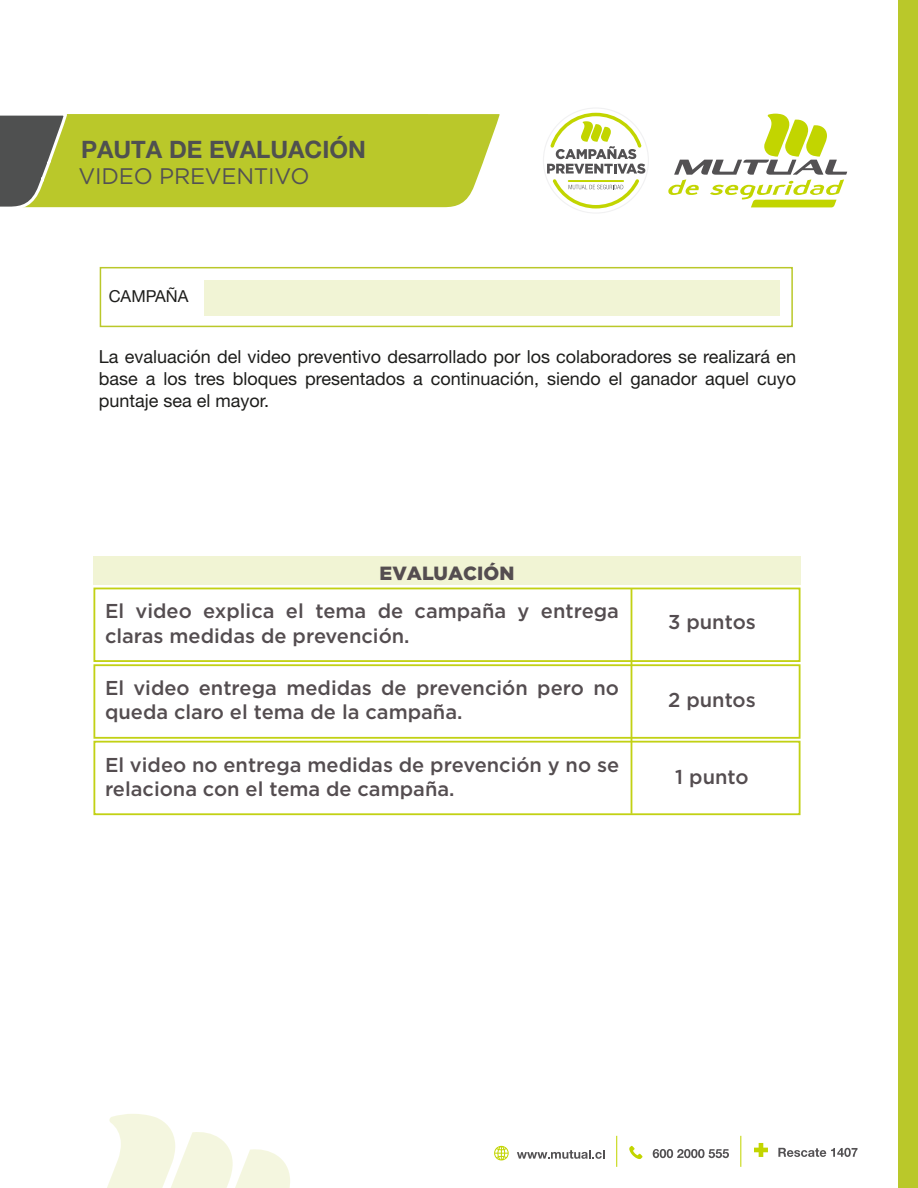
<style>
.page{position:relative;width:918px;height:1188px;background:#fff}
.page>*{position:absolute;margin:0;border:0;box-sizing:border-box;transform-origin:0 0}
.t1{font:700 24px "Helvetica Neue LT Std";color:#4f5050}
.t2{font:22.5px "Gotham";letter-spacing:-.01em;color:#535153}
.t3{font:500 20.1px/24px "Gotham";color:#544d50}
.t4{font:900 19.05px "Gotham";color:#544d50}
.t5{font:18px/21.6px "Helvetica Neue LT Std";color:#1d1d1b;text-align:justify}
.t6{font:16.5px "Helvetica Neue LT Std";color:#1d1d1b}
</style>
<div class="page">
<div style="left:68px;top:114px;width:432px;height:93px;background:#bac82a"></div>
<svg style="left:0;top:114px;width:68px;height:94px;background:#787c53"></svg>
<div style="left:899px;top:0;width:19px;height:1187px;background:#bac82a"></div>
<svg style="left:107px;top:1114px;width:183px;height:73px"></svg>
<svg style="left:494px;top:1145px;width:15px;height:15px"></svg>
<svg style="left:517px;top:1150px;width:88px;height:8px"></svg>
<svg style="left:629px;top:1145px;width:14px;height:13px"></svg>
<svg style="left:653px;top:1149px;width:76px;height:8px"></svg>
<svg style="left:754px;top:1143px;width:14px;height:13px"></svg>
<svg style="left:778px;top:1147px;width:80px;height:9px"></svg>
<hr style="left:616px;top:1135px;width:1px;height:31px;background:#c2d500">
<hr style="left:740px;top:1135px;width:1px;height:31px;background:#c2d500">
<hr style="left:631px;top:588px;width:1px;height:225px;background:#c2d114">
<div style="left:93px;top:587px;width:708px;height:74px;border:2px solid #c2d114"></div>
<div style="left:93px;top:664px;width:708px;height:74px;border:2px solid #c2d114"></div>
<div style="left:93px;top:740px;width:708px;height:74px;border:2px solid #c2d114"></div>
<div style="left:93px;top:556px;width:708px;height:29px;background:#f1f4d4"></div>
<svg style="left:668px;top:114px;width:179px;height:93px"></svg>
<svg style="left:547px;top:113px;width:98px;height:95px"></svg>
<hr style="left:568px;top:180px;width:56px;height:2px;background:#c2d500">
<div style="left:204px;top:280px;width:576px;height:35px;background:#f1f4d5"></div>
<div style="left:100px;top:267px;width:693px;height:60px;border:2px solid #bac82a"></div>
<p class="t1" style="left:81px;top:135px;width:286px">PAUTA DE EVALUACIÓN</p>
<p class="t2" style="left:79px;top:161px;width:232px">VIDEO PREVENTIVO</p>
<p class="t6" style="left:109px;top:286px;width:81px">CAMPAÑA</p>
<p class="t5" style="left:99px;top:346px;width:699px">La evaluación del video preventivo desarrollado por los colaboradores se realizará en base a los tres bloques presentados a continuación, siendo el ganador aquel cuyo puntaje sea el mayor.</p>
<p class="t4" style="left:380px;top:559px;width:136px">EVALUACIÓN</p>
<p class="t3" style="left:105px;top:599px;width:515px">El video explica el tema de campaña y entrega claras medidas de prevención.</p>
<p class="t3" style="left:668px;top:609px;width:89px">3 puntos</p>
<p class="t3" style="left:105px;top:675px;width:516px">El video entrega medidas de prevención pero no queda claro el tema de la campaña.</p>
<p class="t3" style="left:105px;top:752px;width:516px">El video no entrega medidas de prevención y no se relaciona con el tema de campaña.</p>
<p class="t3" style="left:668px;top:687px;width:89px">2 puntos</p>
<p class="t3" style="left:675px;top:764px;width:75px">1 punto</p>
</div>
